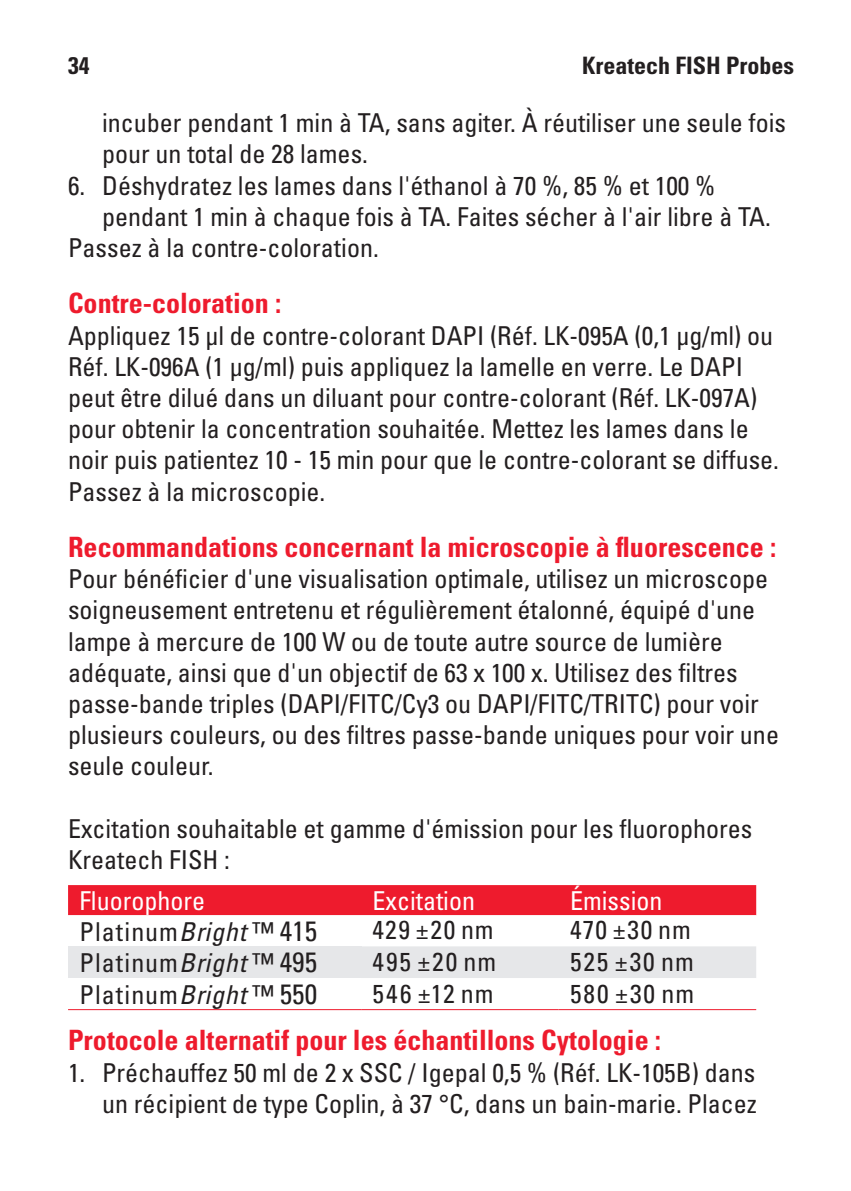
<style>
.page{position:relative;width:851px;height:1191px;background:#fff}
.page>*{position:absolute;margin:0;border:0;box-sizing:border-box;transform-origin:0 0}
.t1{font:700 condensed 28px "Univers LT Std";color:#ee1b2d}
.t2{font:condensed 26px/31.2px "Univers LT Std";color:#231f20}
.t3{font:condensed 26px "Univers LT Std";letter-spacing:.035em;color:#231f20}
.t4{font:condensed 26px "Univers LT Std";color:#fff}
.t5{font:700 condensed 24px "Univers LT Std";color:#231f20}
.s1{font-style:italic}
.s2{font-size:28px}
</style>
<div class="page">
<div style="left:68px;top:885px;width:688px;height:30px;background:#ee1b2d"></div>
<svg style="left:68px;top:915px;width:688px;height:1px"></svg>
<div style="left:68px;top:946px;width:293px;height:32px;background:#e6e7e9"></div>
<div style="left:361px;top:946px;width:395px;height:32px;background:#e6e7e9"></div>
<hr style="left:68px;top:1009px;width:293px;height:1px;background:#ee1b2d">
<hr style="left:361px;top:1009px;width:197px;height:1px;background:#ee1b2d">
<hr style="left:558px;top:1009px;width:198px;height:1px;background:#ee1b2d">
<p class="t5" style="left:68px;top:51px;width:23px">34</p>
<p class="t5" style="left:582px;top:51px;width:213px">Kreatech FISH Probes</p>
<p class="t2" style="left:102px;top:107px;width:685px">incuber pendant 1 min à TA, sans agiter. À réutiliser une seule fois pour un total de 28 lames.</p>
<p class="t2" style="left:68px;top:169px;width:648px">6. Déshydratez les lames dans l'éthanol à 70 %, 85 % et 100 %</p>
<p class="t2" style="left:102px;top:201px;width:670px">pendant 1 min à chaque fois à TA. Faites sécher à l'air libre à TA.</p>
<p class="t2" style="left:68px;top:232px;width:312px">Passez à la contre-coloration.</p>
<p class="t1" style="left:68px;top:286px;width:215px">Contre-coloration :</p>
<p class="t2" style="left:68px;top:319px;width:712px">Appliquez 15 μl de contre-colorant DAPI (Réf. LK-095A (0,1 µg/ml) ou Réf. LK-096A (1 µg/ml) puis appliquez la lamelle en verre. Le DAPI peut être dilué dans un diluant pour contre-colorant (Réf. LK-097A) pour obtenir la concentration souhaitée. Mettez les lames dans le noir puis patientez 10 - 15 min pour que le contre-colorant se diffuse.<br>Passez à la microscopie.</p>
<p class="t1" style="left:68px;top:530px;width:709px">Recommandations concernant la microscopie à fluorescence :</p>
<p class="t2" style="left:68px;top:563px;width:712px">Pour bénéficier d'une visualisation optimale, utilisez un microscope soigneusement entretenu et régulièrement étalonné, équipé d'une lampe à mercure de 100 W ou de toute autre source de lumière adéquate, ainsi que d'un objectif de 63 x 100 x. Utilisez des filtres passe-bande triples (DAPI/FITC/Cy3 ou DAPI/FITC/TRITC) pour voir plusieurs couleurs, ou des filtres passe-bande uniques pour voir une seule couleur.</p>
<p class="t2" style="left:68px;top:812px;width:685px">Excitation souhaitable et gamme d'émission pour les fluorophores<br>Kreatech FISH :</p>
<p class="t4" style="left:79px;top:884px;width:127px">Fluorophore</p>
<p class="t4" style="left:372px;top:884px;width:104px">Excitation</p>
<p class="t4" style="left:570px;top:884px;width:94px">Émission</p>
<p class="t3" style="left:79px;top:915px;width:239px">Platinum<span class="s1">Bright</span> ™ <span class="s2">415</span></p>
<p class="t2" style="left:372px;top:914px;width:122px">429 ±20 nm</p>
<p class="t2" style="left:570px;top:914px;width:122px">470 ±30 nm</p>
<p class="t3" style="left:79px;top:946px;width:239px">Platinum<span class="s1">Bright</span> ™ <span class="s2">495</span></p>
<p class="t2" style="left:372px;top:945px;width:125px">495 ±20 nm</p>
<p class="t2" style="left:570px;top:945px;width:125px">525 ±30 nm</p>
<p class="t3" style="left:79px;top:978px;width:239px">Platinum<span class="s1">Bright</span> ™ <span class="s2">550</span></p>
<p class="t2" style="left:372px;top:977px;width:123px">546 ±12 nm</p>
<p class="t2" style="left:570px;top:977px;width:126px">580 ±30 nm</p>
<p class="t1" style="left:68px;top:1023px;width:594px">Protocole alternatif pour les échantillons Cytologie :</p>
<p class="t2" style="left:68px;top:1056px;width:690px;text-align:right">1. Préchauffez 50 ml de 2 x SSC / Igepal 0,5 % (Réf. LK-105B) dans un récipient de type Coplin, à 37 °C, dans un bain-marie. Placez</p>
</div>
